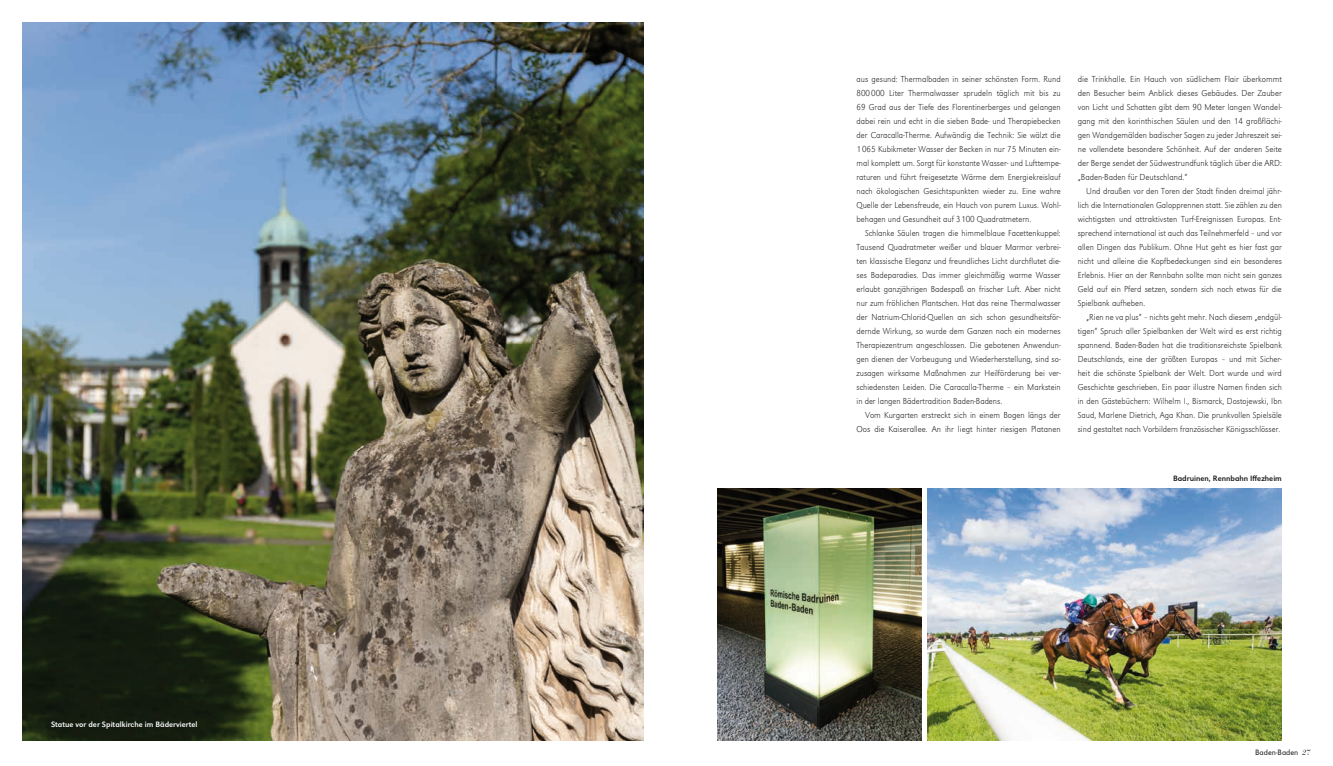
<style>
.page{position:relative;width:1333px;height:766px;background:#fff}
.page>*{position:absolute;margin:0;border:0;box-sizing:border-box;transform-origin:0 0}
.t1{font:300 expanded 9px/14px "URW Grotesk";color:#151616;text-align:justify;scale:.95 1}
.t2{font:300 expanded 9px/14px "URW Grotesk";color:#151616;text-align:right}
.t3{font:8px "URW Grotesk";color:#fff}
.t4{font:8px "URW Grotesk";color:#151616}
.t5{font:300 8px "URW Grotesk";color:#151616}
.s1{font-family:"Bauer Bodoni BT";font-weight:400;font-style:italic}
</style>
<div class="page">
<img style="left:717px;top:488px;width:204px;height:252px">
<img style="left:927px;top:488px;width:354px;height:252px">
<img style="left:23px;top:23px;width:620px;height:717px">
<p class="t3" style="left:51px;top:719px;width:148px">Statue vor der Spitalkirche im Bäderviertel</p>
<p class="t1" style="left:856px;top:72px;width:216px">aus gesund: Thermalbaden in seiner schönsten Form. Rund 800000 Liter Thermalwasser sprudeln täglich mit bis zu 69 Grad aus der Tiefe des Florentinerberges und gelangen dabei rein und echt in die sieben Bade- und Therapiebecken der Caracalla-Therme. Aufwändig die Technik: Sie wälzt die 1065 Kubikmeter Wasser der Becken in nur 75 Minuten ein&shy;mal komplett um. Sorgt für konstante Wasser- und Lufttempe&shy;raturen und führt freigesetzte Wärme dem Energiekreislauf nach ökologischen Gesichtspunkten wieder zu. Eine wahre Quelle der Lebensfreude, ein Hauch von purem Luxus. Wohl&shy;behagen und Gesundheit auf 3100 Quadratmetern.</p>
<p class="t1" style="left:856px;top:226px;width:216px;text-indent:8px">Schlanke Säulen tragen die himmelblaue Facettenkuppel:<br>Tausend Quadratmeter weißer und blauer Marmor verbrei&shy;ten klassische Eleganz und freundliches Licht durchflutet die&shy;ses Badeparadies. Das immer gleichmäßig warme Wasser erlaubt ganzjährigen Badespaß an frischer Luft. Aber nicht nur zum fröhlichen Plantschen. Hat das reine Thermalwasser der Natrium-Chlorid-Quellen an sich schon gesundheitsför&shy;dernde Wirkung, so wurde dem Ganzen noch ein modernes Therapiezentrum angeschlossen. Die gebotenen Anwendun&shy;gen dienen der Vorbeugung und Wiederherstellung, sind so&shy;zusagen wirksame Maßnahmen zur Heilförderung bei ver&shy;schiedensten Leiden. Die Caracalla-Therme – ein Markstein in der langen Bädertradition Baden-Badens.</p>
<p class="t2" style="left:856px;top:408px;width:206px">Vom Kurgarten erstreckt sich in einem Bogen längs der<br>Oos die Kaiserallee. An ihr liegt hinter riesigen Platanen</p>
<p class="t2" style="left:1077px;top:72px;width:206px;text-align:justify">die Trinkhalle. Ein Hauch von südlichem Flair überkommt den Besucher beim Anblick dieses Gebäudes. Der Zauber von Licht und Schatten gibt dem 90 Meter langen Wandel&shy;gang mit den korinthischen Säulen und den 14 großflächi&shy;gen Wandgemälden badischer Sagen zu jeder Jahreszeit sei&shy;ne vollendete besondere Schönheit. Auf der anderen Seite der Berge sendet der Südwestrundfunk täglich über die ARD: „Baden-Baden für Deutschland.“</p>
<p class="t1" style="left:1077px;top:184px;width:216px;text-indent:9px">Und draußen vor den Toren der Stadt finden dreimal jähr&shy;lich die Internationalen Galopprennen statt. Sie zählen zu den wichtigsten und attraktivsten Turf-Ereignissen Europas. Ent&shy;sprechend international ist auch das Teilnehmerfeld – und vor allen Dingen das Publikum. Ohne Hut geht es hier fast gar nicht und alleine die Kopfbedeckungen sind ein besonderes Erlebnis. Hier an der Rennbahn sollte man nicht sein ganzes Geld auf ein Pferd setzen, sondern sich noch etwas für die Spielbank aufheben.</p>
<p class="t1" style="left:1077px;top:310px;width:216px;text-indent:9px">„Rien ne va plus“ – nichts geht mehr. Nach diesem „endgül&shy;tigen“ Spruch aller Spielbanken der Welt wird es erst richtig spannend. Baden-Baden hat die traditionsreichste Spielbank Deutschlands, eine der größten Europas – und mit Sicher&shy;heit die schönste Spielbank der Welt. Dort wurde und wird Geschichte geschrieben. Ein paar illustre Namen finden sich in den Gästebüchern: Wilhelm I., Bismarck, Dostojewski, Ibn Saud, Marlene Dietrich, Aga Khan. Die prunkvollen Spielsäle sind gestaltet nach Vorbildern französischer Königsschlösser.</p>
<p class="t4" style="left:1172px;top:473px;width:110px">Badruinen, Rennbahn Iffezheim</p>
<p class="t5" style="left:1255px;top:747px;width:57px">Baden-Baden <span class="s1">27</span></p>
</div>
